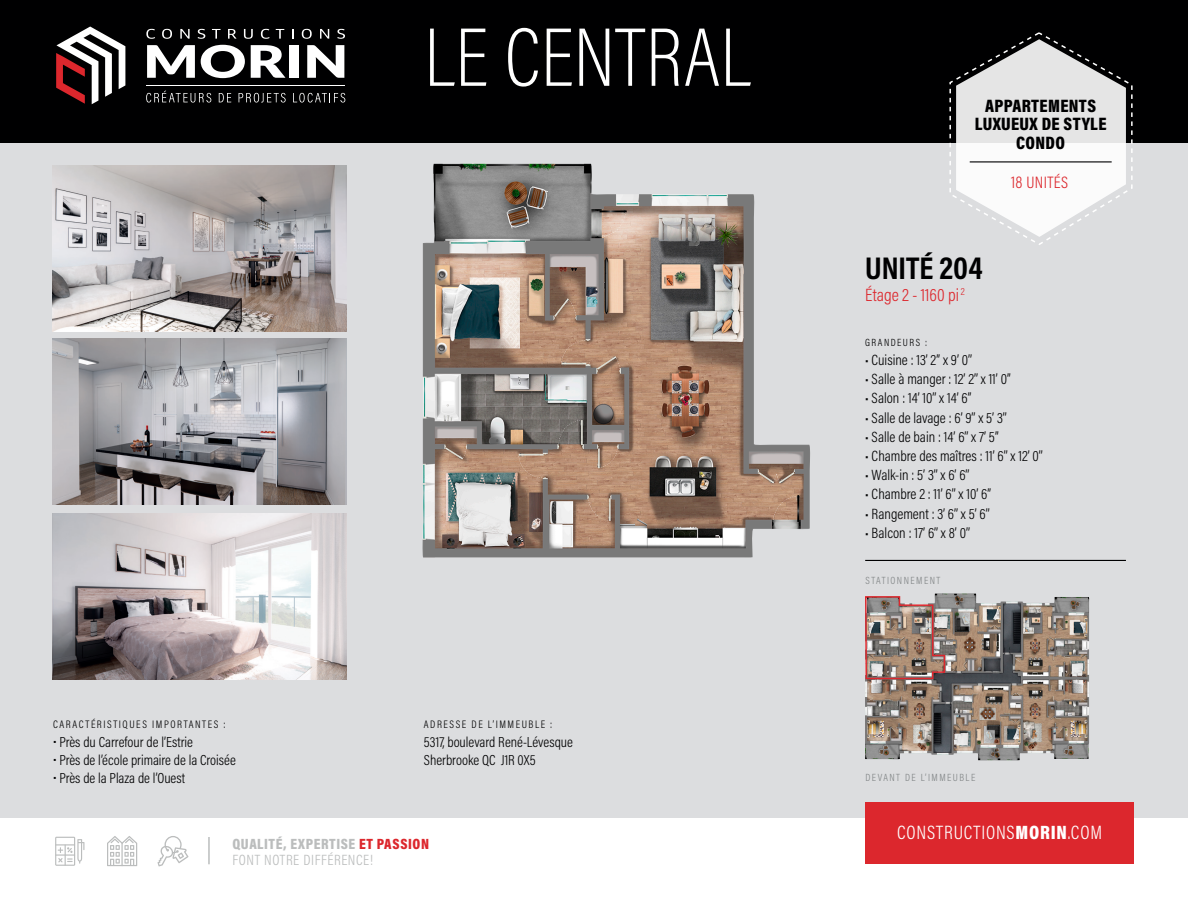
<style>
.page{position:relative;width:1188px;height:918px;background:#fff}
.page>*{position:absolute;margin:0;border:0;box-sizing:border-box;transform-origin:0 0}
.t1{font:200 84px "Acumin Pro Cond";letter-spacing:.005em;color:#fff}
.t2{font:700 31.65px "Acumin Pro Cond";color:#000001}
.t3{font:300 19.5px "Acumin Pro Cond";letter-spacing:.04em;color:#fff}
.t4{font:900 18.15px/18.5px "Acumin Pro Cond";letter-spacing:.02em;color:#000001;text-align:center}
.t5{font:300 18px "Acumin Pro Cond";color:#dc272d}
.t6{font:300 16.65px "Acumin Pro Cond";letter-spacing:.02em;color:#dc272d}
.t7{font:300 15px "Acumin Pro Cond";color:#000001}
.t8{font:300 15px/15.9px "Acumin Pro Cond";letter-spacing:.04em;color:#bbbdbd}
.t9{font:300 14.7px/18.1px "Acumin Pro Cond";color:#000001}
.t10{font:300 10.95px "Acumin Pro Cond";letter-spacing:.14em;color:#000001}
.t11{font:300 10.5px "Acumin Pro Cond";letter-spacing:.14em;color:#818586}
.t12{font:300 10.5px "Acumin Pro Cond";letter-spacing:.14em;color:#000001}
.s1{font-weight:900}
.s2{font-weight:900;color:#dc272d}
</style>
<div class="page">
<div style="left:0;top:0;width:1188px;height:817px;background:#dcdddf"></div>
<div style="left:865px;top:803px;width:269px;height:61px;background:#dc272d"></div>
<svg style="left:55px;top:837px;width:29px;height:29px"></svg>
<svg style="left:107px;top:836px;width:30px;height:30px"></svg>
<svg style="left:157px;top:836px;width:32px;height:30px"></svg>
<hr style="left:208px;top:837px;width:2px;height:27px;background:#bbbdbd">
<img style="left:53px;top:514px;width:294px;height:165px">
<img style="left:53px;top:338px;width:294px;height:166px">
<img style="left:53px;top:165px;width:294px;height:166px">
<div style="left:0;top:0;width:1188px;height:143px;background:#000001"></div>
<svg style="left:56px;top:27px;width:69px;height:77px"></svg>
<svg style="left:147px;top:45px;width:48px;height:33px"></svg>
<svg style="left:201px;top:45px;width:44px;height:33px"></svg>
<svg style="left:251px;top:45px;width:35px;height:33px"></svg>
<div style="left:289px;top:45px;width:10px;height:33px;background:#fff"></div>
<svg style="left:307px;top:45px;width:37px;height:33px"></svg>
<svg style="left:146px;top:29px;width:9px;height:10px"></svg>
<svg style="left:162px;top:29px;width:10px;height:10px"></svg>
<svg style="left:180px;top:29px;width:10px;height:10px"></svg>
<svg style="left:198px;top:29px;width:7px;height:10px"></svg>
<svg style="left:212px;top:29px;width:9px;height:10px"></svg>
<svg style="left:228px;top:29px;width:8px;height:10px"></svg>
<svg style="left:244px;top:29px;width:9px;height:10px"></svg>
<svg style="left:261px;top:29px;width:9px;height:10px"></svg>
<svg style="left:276px;top:29px;width:8px;height:10px"></svg>
<svg style="left:302px;top:29px;width:10px;height:10px"></svg>
<svg style="left:320px;top:29px;width:9px;height:10px"></svg>
<svg style="left:337px;top:29px;width:8px;height:10px"></svg>
<hr style="left:146px;top:85px;width:199px;height:1px;background:#fff">
<svg style="left:146px;top:91px;width:65px;height:12px"></svg>
<svg style="left:219px;top:93px;width:12px;height:9px"></svg>
<svg style="left:239px;top:93px;width:47px;height:10px"></svg>
<svg style="left:293px;top:93px;width:52px;height:10px"></svg>
<svg style="left:949px;top:32px;width:184px;height:213px"></svg>
<hr style="left:970px;top:161px;width:142px;height:1px;background:#000001">
<hr style="left:865px;top:560px;width:261px;height:1px;background:#000001">
<img style="left:865px;top:593px;width:224px;height:168px">
<img style="left:422px;top:164px;width:389px;height:394px">
<img style="left:865px;top:595px;width:81px;height:85px">
<h1 class="t1" style="left:424px;top:3px;width:328px">LE CENTRAL</h1>
<p class="t10" style="left:53px;top:718px;width:174px">CARACTÉRISTIQUES IMPORTANTES :</p>
<p class="t9" style="left:53px;top:732px;width:141px">• Près du Carrefour de l’Estrie</p>
<p class="t9" style="left:53px;top:750px;width:184px">• Près de l’école primaire de la Croisée</p>
<p class="t9" style="left:53px;top:768px;width:134px">• Près de la Plaza de l’Ouest</p>
<p class="t10" style="left:424px;top:718px;width:130px">ADRESSE DE L’IMMEUBLE :</p>
<p class="t9" style="left:424px;top:732px;width:151px">5317, boulevard René-Lévesque<br>Sherbrooke QC J1R 0X5</p>
<p class="t8" style="left:232px;top:836px;width:198px"><span class="s1">QUALITÉ, EXPERTISE</span> <span class="s2">ET PASSION<br></span>FONT NOTRE DIFFÉRENCE!</p>
<p class="t4" style="left:975px;top:96px;width:133px">APPARTEMENTS<br>LUXUEUX DE STYLE<br>CONDO</p>
<p class="t6" style="left:1011px;top:172px;width:58px">18 UNITÉS</p>
<h2 class="t2" style="left:865px;top:247px;width:119px">UNITÉ 204</h2>
<p class="t5" style="left:865px;top:284px;width:101px">Étage 2 - 1160 pi <sup>2</sup></p>
<p class="t12" style="left:865px;top:336px;width:63px">GRANDEURS :</p>
<p class="t7" style="left:865px;top:350px;width:108px">• Cuisine : 13’ 2’’ x 9’ 0’’</p>
<p class="t7" style="left:865px;top:370px;width:147px">• Salle à manger : 12’ 2’’ x 11’ 0’’</p>
<p class="t7" style="left:865px;top:389px;width:108px">• Salon : 14’ 10’’ x 14’ 6’’</p>
<p class="t7" style="left:865px;top:408px;width:143px">• Salle de lavage : 6’ 9’’ x 5’ 3’’</p>
<p class="t7" style="left:865px;top:427px;width:135px">• Salle de bain : 14’ 6’’ x 7’ 5’’</p>
<p class="t7" style="left:865px;top:446px;width:179px">• Chambre des maîtres : 11’ 6’’ x 12’ 0’’</p>
<p class="t7" style="left:865px;top:466px;width:106px">• Walk-in : 5’ 3’’ x 6’ 6’’</p>
<p class="t7" style="left:865px;top:485px;width:128px">• Chambre 2 : 11’ 6’’ x 10’ 6’’</p>
<p class="t7" style="left:865px;top:504px;width:126px">• Rangement : 3’ 6’’ x 5’ 6’’</p>
<p class="t7" style="left:865px;top:523px;width:106px">• Balcon : 17’ 6’’ x 8’ 0’’</p>
<p class="t11" style="left:866px;top:573px;width:76px">STATIONNEMENT</p>
<p class="t11" style="left:866px;top:771px;width:111px">DEVANT DE L’IMMEUBLE</p>
<h3 class="t3" style="left:897px;top:820px;width:206px">CONSTRUCTIONS<span class="s1">MORIN</span>.COM</h3>
</div>
